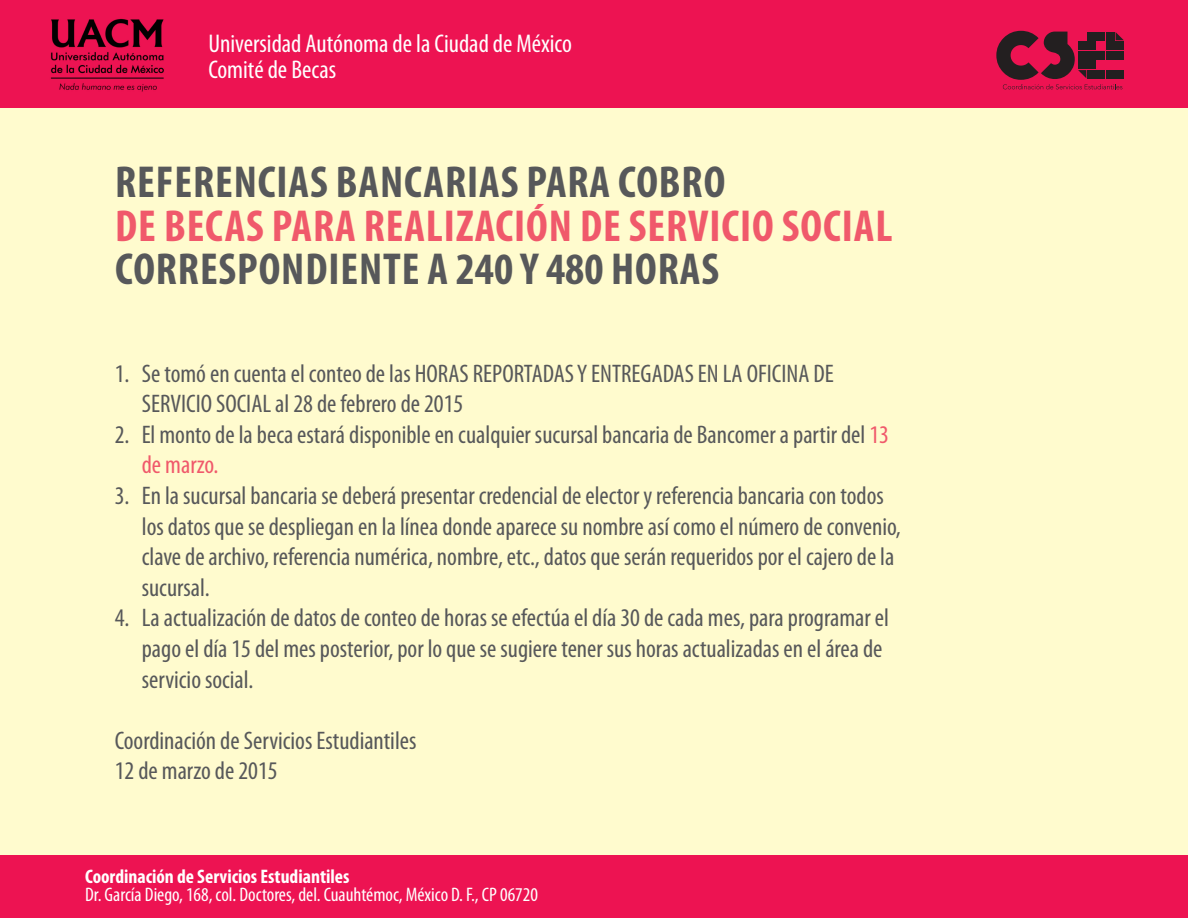
<style>
.page{position:relative;width:1188px;height:918px;background:#fff}
.page>*{position:absolute;margin:0;border:0;box-sizing:border-box;transform-origin:0 0}
.t1{font:700 condensed 45px "Myriad Pro";letter-spacing:.02em;color:#57585a}
.t2{font:700 condensed 45px "Myriad Pro";letter-spacing:.02em;color:#f0596b}
.t3{font:condensed 25.65px/25.7px "Myriad Pro";color:#fff}
.t4{font:condensed 25.5px/30.6px "Myriad Pro";color:#57585a}
.t5{font:condensed 19.65px "Myriad Pro";color:#fff}
.t6{font:700 condensed 19.65px "Myriad Pro";color:#fff}
.s1{color:#f0596b}
</style>
<div class="page">
<div style="left:0;top:102px;width:1188px;height:760px;background:#fffbce"></div>
<div style="left:0;top:855px;width:1188px;height:63px;background:#ed1352"></div>
<div style="left:0;top:0;width:1188px;height:108px;background:#ed1352"></div>
<img style="left:50px;top:18px;width:114px;height:74px">
<svg style="left:996px;top:31px;width:128px;height:58px"></svg>
<div style="left:1106px;top:41px;width:8px;height:9px;background:#231f20"></div>
<div style="left:1116px;top:41px;width:8px;height:9px;background:#231f20"></div>
<p class="t3" style="left:208px;top:31px;width:365px">Universidad Autónoma de la Ciudad de México<br>Comité de Becas</p>
<h1 class="t1" style="left:115px;top:158px;width:612px">REFERENCIAS BANCARIAS PARA COBRO</h1>
<h1 class="t2" style="left:115px;top:201px;width:779px">DE BECAS PARA REALIZACIÓN DE SERVICIO SOCIAL</h1>
<h1 class="t1" style="left:115px;top:245px;width:61px">CORRES</h1>
<h1 class="t1" style="left:237px;top:245px;width:483px">PONDIENTE A 240 Y 480 HORAS</h1>
<p class="t4" style="left:142px;top:358px;width:694px;text-indent:-27px">1. Se tomó en cuenta el conteo de las HORAS REPORTADAS Y ENTREGADAS EN LA OFICINA DE<br>SERVICIO SOCIAL al 28 de febrero de 2015</p>
<p class="t4" style="left:142px;top:419px;width:749px;text-indent:-27px">2. El monto de la beca estará disponible en cualquier sucursal bancaria de Bancomer a partir del <span class="s1">13 de marzo.</span></p>
<p class="t4" style="left:142px;top:481px;width:761px;text-indent:-27px">3. En la sucursal bancaria se deberá presentar credencial de elector y referencia bancaria con todos los datos que se despliegan en la línea donde aparece su nombre así como el número de convenio, clave de archivo, referencia numérica, nombre, etc., datos que serán requeridos por el cajero de la sucursal.</p>
<p class="t4" style="left:142px;top:603px;width:749px;text-indent:-27px">4. La actualización de datos de conteo de horas se efectúa el día 30 de cada mes, para programar el pago el día 15 del mes posterior, por lo que se sugiere tener sus horas actualizadas en el área de servicio social.</p>
<p class="t4" style="left:115px;top:725px;width:303px">Coordinación de Servicios Estudiantiles<br>12 de marzo de 2015</p>
<p class="t6" style="left:85px;top:866px;width:266px">COORDINACIÓN DE SERVICIOS ESTUDIANTILES</p>
<p class="t5" style="left:85px;top:884px;width:454px">Dr. García Diego, 168, col. Doctores, del. Cuauhtémoc, México D. F., CP 06720</p>
</div>
